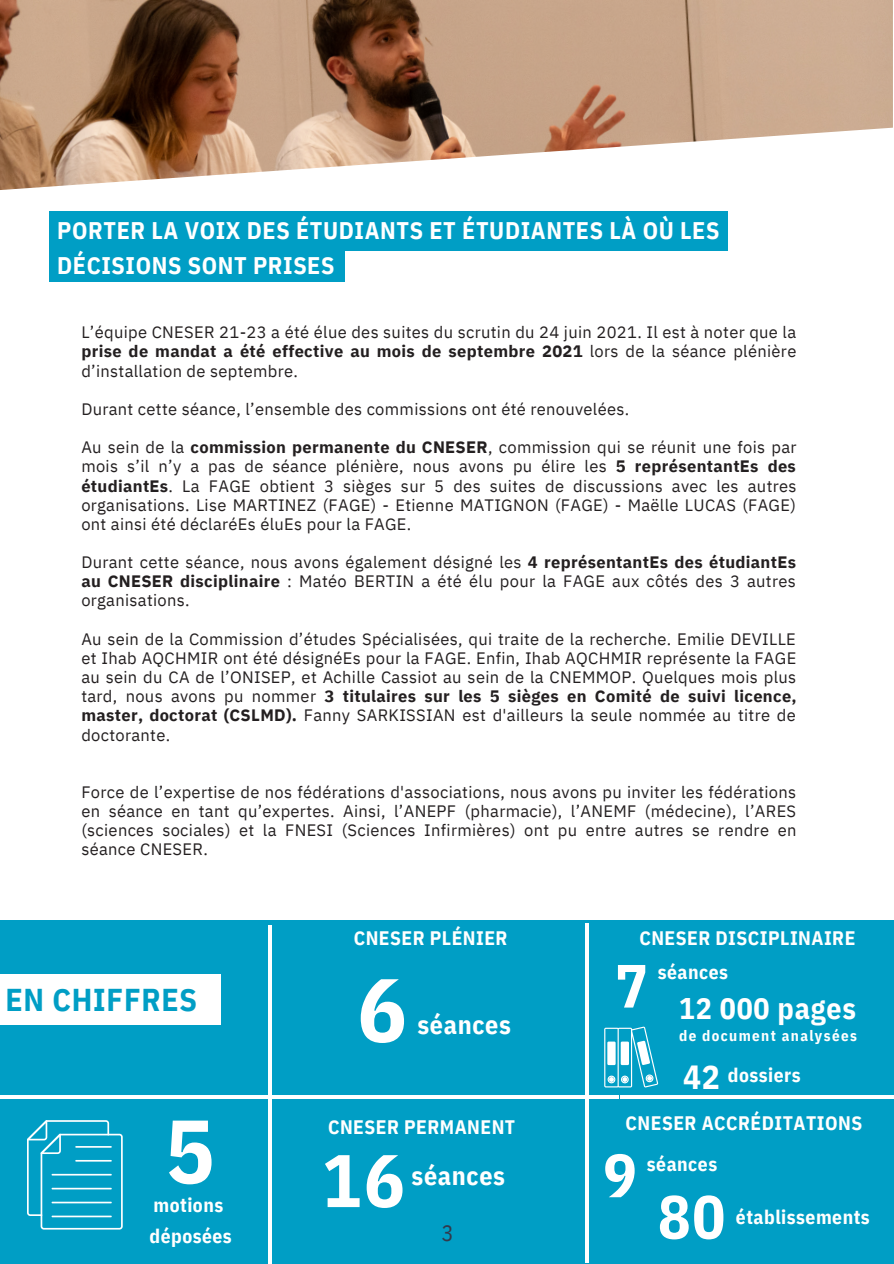
<style>
.page{position:relative;width:894px;height:1264px;background:#fff}
.page>*{position:absolute;margin:0;border:0;box-sizing:border-box;transform-origin:0 0}
.t1{font:700 89.7px "IBM Plex Sans Cond";color:#fff}
.t2{font:700 74.4px "IBM Plex Sans Cond";color:#fff}
.t3{font:700 60.9px "IBM Plex Sans Cond";color:#fff}
.t4{font:700 33.45px "IBM Plex Sans Cond";color:#fff}
.t5{font:700 31.5px "IBM Plex Sans Cond";letter-spacing:.025em;color:#009ec5}
.t6{font:700 29.85px "IBM Plex Sans Cond";letter-spacing:.025em;color:#fff}
.t7{font:700 25.95px "IBM Plex Sans Cond";letter-spacing:.025em;color:#fff}
.t8{font:700 24px/35px "IBM Plex Sans Cond";letter-spacing:.025em;color:#fff}
.t9{font:22.5px "IBM Plex Sans Cond";color:#32394b}
.t10{font:700 19.5px "IBM Plex Sans Cond";letter-spacing:.025em;color:#fff}
.t11{font:16.5px/19.2px "IBM Plex Sans";letter-spacing:.02em;color:#231f20;text-align:justify}
.t12{font:700 15px "IBM Plex Sans Cond";letter-spacing:.09em;color:#fff}
.s1{font-weight:700}
</style>
<div class="page">
<img style="left:0;top:0;width:892px;height:190px">
<div style="left:49px;top:211px;width:678px;height:40px;background:#009ec5"></div>
<div style="left:0;top:919px;width:893px;height:344px;background:#009ec5"></div>
<div style="left:49px;top:252px;width:296px;height:30px;background:#009ec5"></div>
<div style="left:0;top:974px;width:221px;height:50px;background:#fff"></div>
<hr style="left:585px;top:923px;width:3px;height:339px;background:#fff">
<hr style="left:279px;top:1095px;width:340px;height:3px;background:#fff">
<svg style="left:604px;top:1026px;width:54px;height:61px"></svg>
<hr style="left:619px;top:1095px;width:274px;height:3px;background:#fff">
<hr style="left:268px;top:925px;width:4px;height:338px;background:#fff">
<hr style="left:0;top:1095px;width:288px;height:3px;background:#fff">
<svg style="left:27px;top:1120px;width:96px;height:109px"></svg>
<p class="t8" style="left:57px;top:213px;width:663px">PORTER LA VOIX DES ÉTUDIANTS ET ÉTUDIANTES LÀ OÙ LES<br>DÉCISIONS SONT PRISES</p>
<p class="t11" style="left:81px;top:322px;width:716px">L’équipe CNESER 21-23 a été élue des suites du scrutin du 24 juin 2021. Il est à noter que la <span class="s1">prise de mandat a été effective au mois de septembre 2021</span> lors de la séance plénière d’installation de septembre.</p>
<p class="t11" style="left:81px;top:399px;width:549px">Durant cette séance, l’ensemble des commissions ont été renouvelées.</p>
<p class="t11" style="left:81px;top:437px;width:716px">Au sein de la <span class="s1">commission permanente du CNESER</span>, commission qui se réunit une fois par mois s’il n’y a pas de séance plénière, nous avons pu élire les <span class="s1">5 représentantEs des étudiantEs</span>. La FAGE obtient 3 sièges sur 5 des suites de discussions avec les autres organisations. Lise MARTINEZ (FAGE) - Etienne MATIGNON (FAGE) - Maëlle LUCAS (FAGE) ont ainsi été déclaréEs éluEs pour la FAGE.</p>
<p class="t11" style="left:81px;top:552px;width:716px">Durant cette séance, nous avons également désigné les <span class="s1">4 représentantEs des étudiantEs au CNESER disciplinaire</span> : Matéo BERTIN a été élu pour la FAGE aux côtés des 3 autres organisations.</p>
<p class="t11" style="left:81px;top:629px;width:716px">Au sein de la Commission d’études Spécialisées, qui traite de la recherche. Emilie DEVILLE et Ihab AQCHMIR ont été désignéEs pour la FAGE. Enfin, Ihab AQCHMIR représente la FAGE au sein du CA de l’ONISEP, et Achille Cassiot au sein de la CNEMMOP. Quelques mois plus tard, nous avons pu nommer <span class="s1">3 titulaires sur les 5 sièges en Comité de suivi licence, master, doctorat (CSLMD).</span> Fanny SARKISSIAN est d'ailleurs la seule nommée au titre de doctorante.</p>
<p class="t11" style="left:81px;top:782px;width:716px">Force de l’expertise de nos fédérations d'associations, nous avons pu inviter les fédérations en séance en tant qu’expertes. Ainsi, l’ANEPF (pharmacie), l’ANEMF (médecine), l’ARES (sciences sociales) et la FNESI (Sciences Infirmières) ont pu entre autres se rendre en séance CNESER.</p>
<p class="t5" style="left:6px;top:978px;width:193px">EN CHIFFRES</p>
<p class="t1" style="left:165px;top:1091px;width:50px">5</p>
<p class="t10" style="left:153px;top:1192px;width:71px">motions</p>
<p class="t10" style="left:149px;top:1222px;width:84px">déposées</p>
<p class="t10" style="left:353px;top:924px;width:155px">CNESER PLÉNIER</p>
<p class="t1" style="left:357px;top:949px;width:50px">6</p>
<p class="t7" style="left:417px;top:1007px;width:95px">séances</p>
<p class="t10" style="left:639px;top:924px;width:217px">CNESER DISCIPLINAIRE</p>
<p class="t10" style="left:657px;top:958px;width:72px">séances</p>
<p class="t3" style="left:614px;top:945px;width:34px">7</p>
<p class="t6" style="left:678px;top:988px;width:178px">12 000 pages</p>
<p class="t12" style="left:678px;top:1025px;width:179px">de document analysées</p>
<p class="t4" style="left:683px;top:1054px;width:38px">42</p>
<p class="t10" style="left:727px;top:1062px;width:74px">dossiers</p>
<p class="t10" style="left:328px;top:1114px;width:189px">CNESER PERMANENT</p>
<p class="t10" style="left:625px;top:1109px;width:238px">CNESER ACCRÉDITATIONS</p>
<p class="t3" style="left:603px;top:1134px;width:34px">9</p>
<p class="t3" style="left:657px;top:1176px;width:69px">80</p>
<p class="t2" style="left:322px;top:1130px;width:84px">16</p>
<p class="t10" style="left:646px;top:1151px;width:72px">séances</p>
<p class="t7" style="left:411px;top:1158px;width:95px">séances</p>
<p class="t10" style="left:735px;top:1203px;width:135px">établissements</p>
<p class="t9" style="left:441px;top:1218px;width:14px">3</p>
</div>
